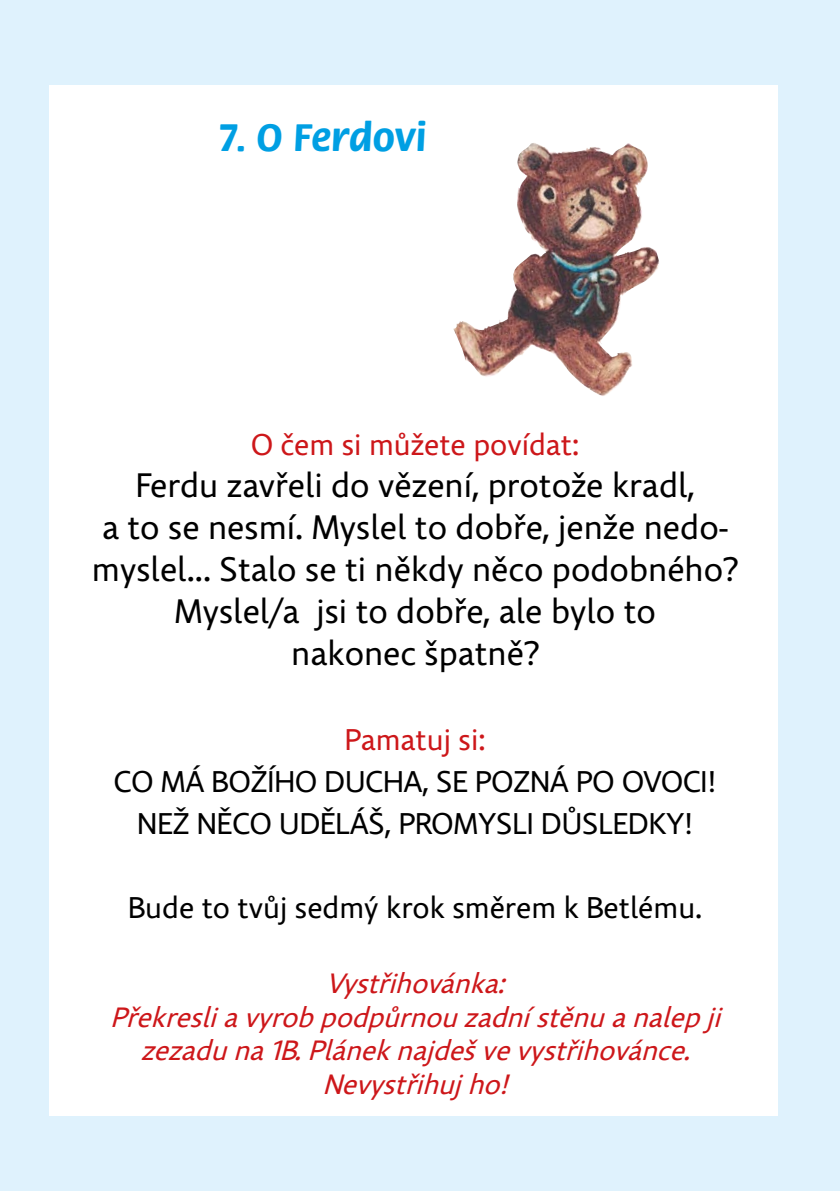
<style>
.page{position:relative;width:840px;height:1191px;background:#fff}
.page>*{position:absolute;margin:0;border:0;box-sizing:border-box;transform-origin:0 0}
.nadpis{font:700 40px "Flora Itc T";letter-spacing:-.005em;color:#009fe3}
.text{font:34px/42px "Comenia Sans";color:#000;text-align:center}
.text-2{font:30px/42px "Comenia Sans";color:#000;text-align:center}
.text-3{font:30px "Comenia Sans";color:#cd171a}
.t1{font:italic 28px/33.6px "Comenia Sans";color:#cd171a;text-align:center}
.s1{color:#cd171a}
</style>
<div class="page">
<div style="left:0;top:0;width:839px;height:1191px;background:#dff2fd"></div>
<div style="left:49px;top:85px;width:728px;height:1030px;background:#fff"></div>
<img style="left:453px;top:143px;width:206px;height:253px">
<p class="nadpis" style="left:217px;top:114px;width:210px">7. O Ferdovi</p>
<p class="text-3" style="left:251px;top:426px;width:329px">O čem si můžete povídat:</p>
<p class="text" style="left:92px;top:465px;width:647px">Ferdu zavřeli do vězení, protože kradl,<br>a to se nesmí. Myslel to dobře, jenže nedo&shy;myslel... Stalo se ti někdy něco podobného?<br>Myslel/a jsi to dobře, ale bylo to<br>nakonec špatně?</p>
<p class="text-2" style="left:114px;top:719px;width:604px"><span class="s1">Pamatuj si:<br></span>CO MÁ BOŽÍHO DUCHA, SE POZNÁ PO OVOCI!<br>NEŽ NĚCO UDĚLÁŠ, PROMYSLI DŮSLEDKY!</p>
<p class="text-2" style="left:128px;top:887px;width:575px">Bude to tvůj sedmý krok směrem k Betlému.</p>
<p class="t1" style="left:111px;top:967px;width:620px">Vystřihovánka:<br>Překresliavyrobpodpůrnouzadnístěnuanalepji zezaduna1B.Pláneknajdešvevystřihovánce.<br>Nevystřihuj ho!</p>
</div>
